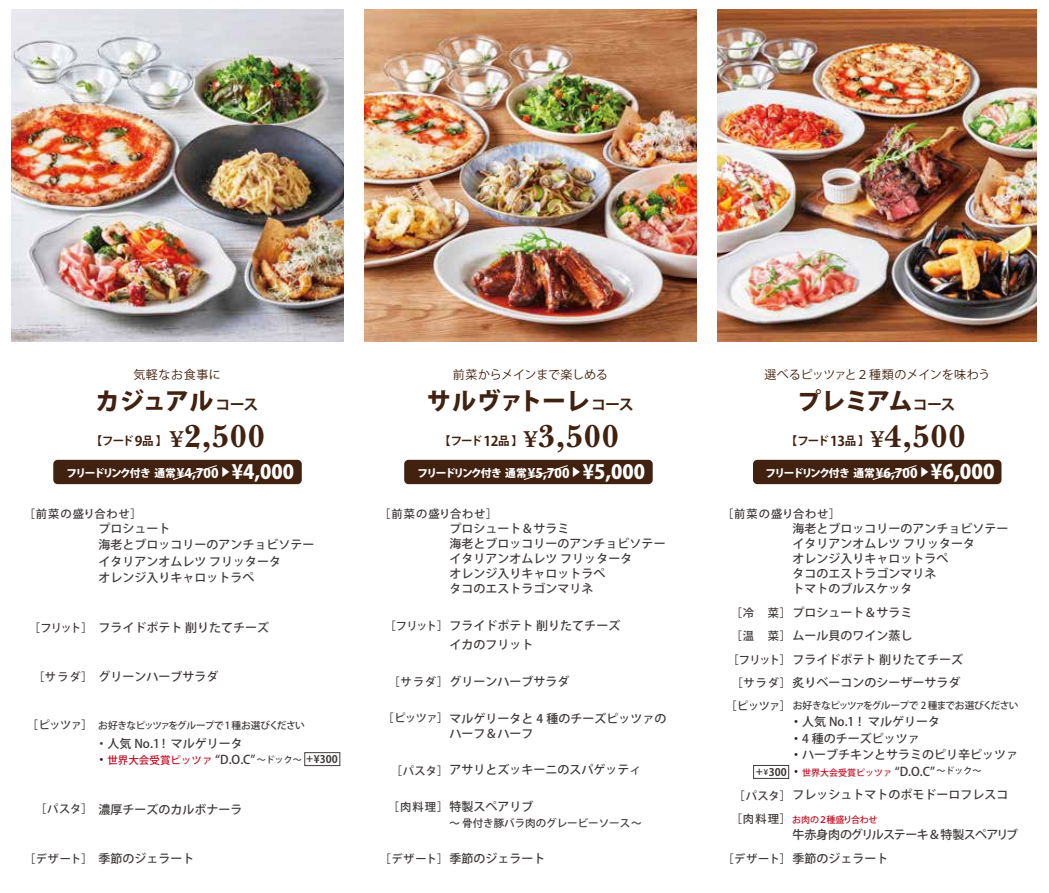
<style>
.page{position:relative;width:1049px;height:893px;background:#fff}
.page>*{position:absolute;margin:0;border:0;box-sizing:border-box;transform-origin:0 0}
.t1{font:800 24px "Koz Go Pr 6 N";letter-spacing:-.02em;color:#41210f}
.t2{font:500 12px/15px "Koz Go Pr 6 N";color:#3e3a39}
.t3{font:12px "Koz Go Pr 6 N";color:#41210f}
.t4{font:500 12px "Koz Go Pr 6 N";letter-spacing:-.06em;color:#3e3a39}
.t5{font:12px "Koz Go Pr 6 N";letter-spacing:.05em;color:#41210f}
.t6{font:700 11.55px "Koz Go Pr 6 N";letter-spacing:-.13em;color:#41210f}
.t7{font:500 11.25px "Koz Go Pr 6 N";letter-spacing:.07em;color:#3e3a39}
.t8{font:800 10.8px "Koz Go Pr 6 N";letter-spacing:-.145em;color:#fff}
.t9{font:500 10.5px "Koz Go Pr 6 N";color:#c30e23}
.t10{font:500 10.5px "Koz Go Pr 6 N";color:#3e3a39}
.t11{font:500 9.75px "Koz Go Pr 6 N";letter-spacing:-.065em;color:#3e3a39}
.t12{font:500 9px "Koz Go Pr 6 N";color:#c30e23}
.t13{font:500 9px "Koz Go Pr 6 N";letter-spacing:-.03em;color:#c30e23}
.s1{font-weight:700;font-size:15px}
.s2{font-size:13.5px}
.s3{font-family:"New Baskerville";font-size:24px;color:#fff}
.s4{font-family:"New Baskerville";font-size:33px;color:#fff}
.s5{font-size:13.05px}
.s6{font-size:19.5px}
.s7{font-size:19.95px}
.s8{font-size:11.25px}
.s9{font-size:12px;color:#221815}
.s10{font-size:12px;color:#3e3a39}
.s11{font-size:9px;color:#3e3a39}
.s12{font-weight:700;color:#3e3a39}
.s13{color:#221815}
.s14{font-weight:700;font-size:10.5px;color:#3e3a39}
.s15{font-weight:700;font-size:7.5px;color:#3e3a39}
.s16{color:#3e3a39}
.s17{font-size:11.25px;color:#3e3a39}
</style>
<div class="page">
<img style="left:717px;top:10px;width:319px;height:331px">
<img style="left:12px;top:10px;width:331px;height:331px">
<img style="left:365px;top:10px;width:331px;height:331px">
<div style="left:753px;top:764px;width:36px;height:14px;border:1px solid #3e3a39"></div>
<div style="left:304px;top:752px;width:36px;height:13px;border:1px solid #3e3a39"></div>
<div style="left:53px;top:459px;width:249px;height:25px;background:#41210f;border-radius:4px"></div>
<svg style="left:173px;top:465px;width:44px;height:15px"></svg>
<div style="left:753px;top:459px;width:248px;height:25px;background:#41210f;border-radius:4px"></div>
<svg style="left:872px;top:465px;width:45px;height:15px"></svg>
<div style="left:404px;top:459px;width:248px;height:25px;background:#41210f;border-radius:4px"></div>
<svg style="left:523px;top:465px;width:45px;height:15px"></svg>
<p class="t5" style="left:133px;top:368px;width:89px">気軽なお食事に</p>
<p class="t3" style="left:453px;top:368px;width:157px">前菜からメインまで楽しめる</p>
<p class="t3" style="left:764px;top:368px;width:227px">選べるピッツァと２種類のメインを味わう</p>
<h1 class="t1" style="left:96px;top:387px;width:164px">カジュアル<span class="s1">コース</span></h1>
<h1 class="t1" style="left:427px;top:387px;width:208px">サルヴァトーレ<span class="s1">コース</span></h1>
<h1 class="t1" style="left:797px;top:387px;width:160px">プレミアム<span class="s1">コース</span></h1>
<p class="t6" style="left:91px;top:434px;width:176px">【フード<span class="s2">9</span>品】 <span class="s3">¥</span><span class="s4">2,500</span></p>
<p class="t6" style="left:439px;top:434px;width:181px">【フード<span class="s2">12</span>品】<span class="s3">¥</span><span class="s4">3,500</span></p>
<p class="t6" style="left:786px;top:434px;width:181px">【フード<span class="s2">13</span>品】<span class="s3">¥</span><span class="s4">4,500</span></p>
<p class="t8" style="left:67px;top:466px;width:229px">フリードリンク付き通常<span class="s5">¥4,700</span>▶<span class="s6">¥4,000</span></p>
<p class="t8" style="left:417px;top:466px;width:229px">フリードリンク付き通常<span class="s5">¥5,700</span>▶<span class="s6">¥5,000</span></p>
<p class="t8" style="left:765px;top:466px;width:230px">フリードリンク付き通常<span class="s5">¥6,700</span>▶<span class="s7">¥6,000</span></p>
<p class="t7" style="left:24px;top:507px;width:120px">［前菜の盛り合わせ］</p>
<p class="t2" style="left:98px;top:520px;width:217px;line-height:16.5px">プロシュート<br>海老とブロッコリーのアンチョビソテーイタリアンオムレツ フリッタータ<br>オレンジ入りキャロットラぺ</p>
<p class="t7" style="left:379px;top:507px;width:120px">［前菜の盛り合わせ］</p>
<p class="t2" style="left:449px;top:521px;width:217px">プロシュート＆サラミ<br>海老とブロッコリーのアンチョビソテーイタリアンオムレツ フリッタータ<br>オレンジ入りキャロットラぺ<br>タコのエストラゴンマリネ</p>
<p class="t7" style="left:722px;top:507px;width:120px">［前菜の盛り合わせ］</p>
<p class="t2" style="left:792px;top:521px;width:217px">海老とブロッコリーのアンチョビソテーイタリアンオムレツ フリッタータ<br>オレンジ入りキャロットラぺ<br>タコのエストラゴンマリネ<br>トマトのブルスケッタ</p>
<p class="t2" style="left:29px;top:619px;width:242px"><span class="s8">［フリット］</span>フライドポテト 削りたてチーズ</p>
<p class="t2" style="left:449px;top:615px;width:172px;line-height:19.5px;text-indent:-65px"><span class="s8">［フリット］</span>フライドポテト 削りたてチーズイカのフリット</p>
<p class="t2" style="left:731px;top:604px;width:183px"><span class="s8">［冷　菜］</span>プロシュート＆サラミ</p>
<p class="t2" style="left:727px;top:651px;width:237px"><span class="s8">［フリット］</span>フライドポテト 削りたてチーズ</p>
<p class="t2" style="left:731px;top:628px;width:183px"><span class="s8">［温　菜］</span>ムール貝のワイン蒸し</p>
<p class="t2" style="left:33px;top:668px;width:187px"><span class="s8">［サラダ］</span>グリーンハーブサラダ</p>
<p class="t2" style="left:389px;top:674px;width:182px"><span class="s8">［サラダ］</span>グリーンハーブサラダ</p>
<p class="t2" style="left:731px;top:675px;width:230px"><span class="s8">［サラダ］</span>炙りベーコンのシーザーサラダ</p>
<p class="t11" style="left:27px;top:720px;width:279px"><span class="s8">［ピッツァ］</span>お好きなピッツァをグループで 1 種お選びください</p>
<p class="t2" style="left:95px;top:736px;width:149px">・人気 No.1 ! マルゲリータ</p>
<p class="t9" style="left:95px;top:754px;width:244px"><span class="s9">・</span>世界大会受賞ピッツァ <span class="s10">“D.O.C”</span><span class="s11">～ドック～</span> <sup>+</sup><span class="s12">¥300</span></p>
<p class="t2" style="left:449px;top:710px;width:218px;text-indent:-67px"><span class="s8">［ピッツァ］</span>マルゲリータと 4 種のチーズピッツァのハーフ＆ハーフ</p>
<p class="t2" style="left:391px;top:762px;width:252px"><span class="s8">［パスタ］</span>アサリとズッキーニのスパゲッティ</p>
<p class="t11" style="left:725px;top:699px;width:294px"><span class="s8">［ピッツァ］</span>お好きなピッツァをグループで 2 種までお選びください</p>
<p class="t2" style="left:790px;top:713px;width:229px;line-height:16.5px"><span class="s13">・</span>人気 No.1！マルゲリータ<br><span class="s13">・</span>4 種のチーズピッツァ<br><span class="s13">・</span>ハーブチキンとサラミのピリ辛ピッツァ</p>
<p class="t12" style="left:755px;top:766px;width:227px"><span class="s14">+</span><span class="s15">¥</span><span class="s14">300</span> <span class="s9">・</span>世界大会受賞ピッツァ <span class="s10">“D.O.C”</span><span class="s16">～ドック～</span></p>
<p class="t2" style="left:35px;top:801px;width:209px"><span class="s8">［パスタ］</span>濃厚チーズのカルボナーラ</p>
<p class="t2" style="left:24px;top:850px;width:172px"><span class="s8">［デザート］</span>季節のジェラート</p>
<p class="t2" style="left:388px;top:799px;width:147px"><span class="s8">［肉料理］</span>特製スペアリブ</p>
<p class="t10" style="left:449px;top:816px;width:194px">～骨付き豚バラ肉のグレービーソース～</p>
<p class="t2" style="left:380px;top:850px;width:167px"><span class="s8">［デザート］</span>季節のジェラート</p>
<p class="t2" style="left:733px;top:787px;width:276px"><span class="s8">［パスタ］</span>フレッシュトマトのポモドーロフレスコ</p>
<p class="t13" style="left:731px;top:814px;width:148px"><span class="s17">［肉料理］</span>お肉の２種盛り合わせ</p>
<p class="t4" style="left:792px;top:827px;width:227px">牛赤身肉のグリルステーキ＆特製スペアリブ</p>
<p class="t2" style="left:722px;top:850px;width:167px"><span class="s8">［デザート］</span>季節のジェラート</p>
</div>
